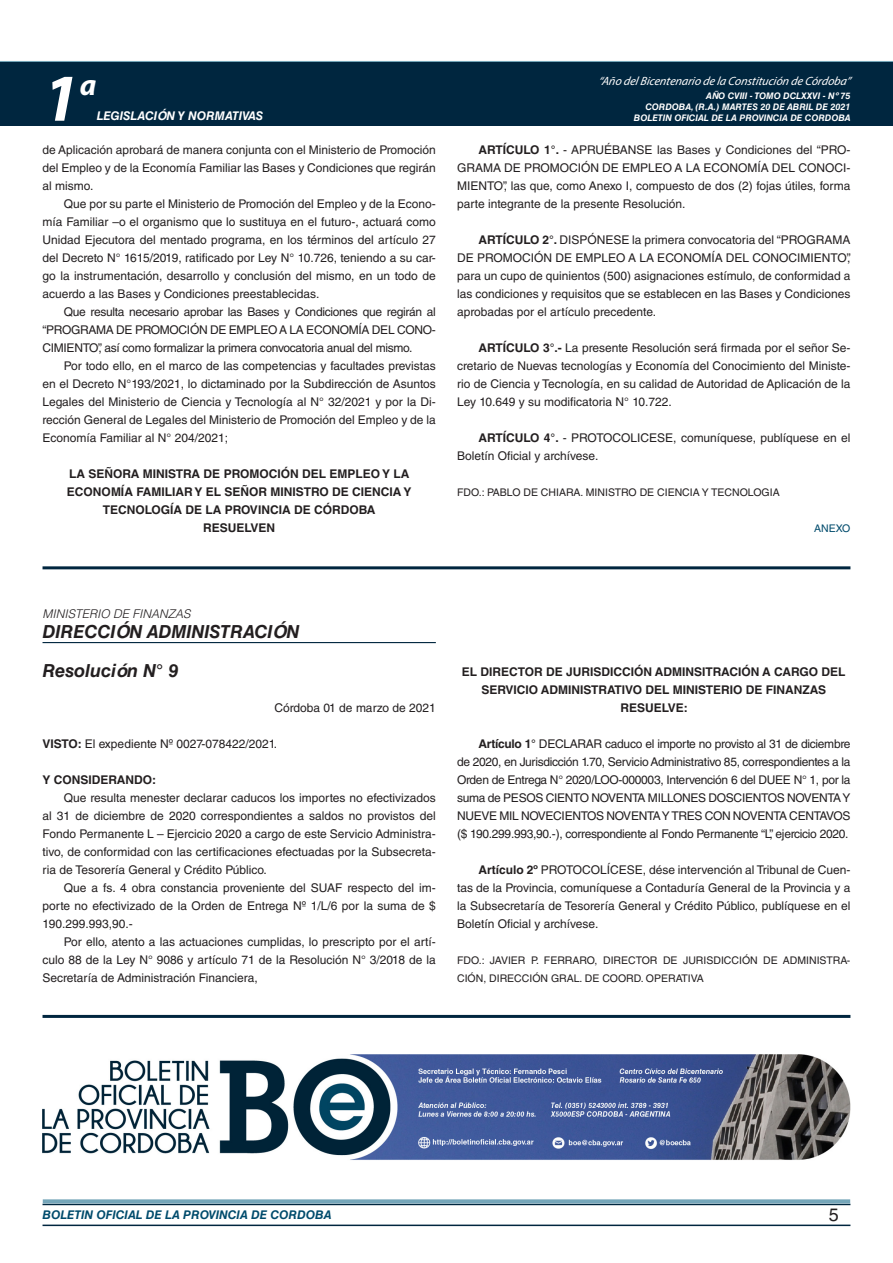
<style>
.page{position:relative;width:893px;height:1263px;background:#fff}
.page>*{position:absolute;margin:0;border:0;box-sizing:border-box;transform-origin:0 0}
.t1{font:italic 700 67.5px "Myriad Pro";color:#fff}
.t2{font:italic 700 30px "Myriad Pro";color:#fff}
.NOMBRE_DE_MINISTERIO{font:italic 700 18px "Helvetica LT Std";color:#231f20}
.t3{font:18px "Helvetica LT Std";color:#231f20}
.TEXTO_BASE{font:12px/18px "Helvetica LT Std";color:#231f20;text-align:justify}
.RESUELVE{font:700 12px/18px "Helvetica LT Std";color:#231f20;text-align:center}
.t4{font:italic 12px "Myriad Pro";color:#fff}
.t5{font:italic 700 12px "Helvetica LT Std";color:#004b6c}
.t6{font:italic 700 12px "Helvetica LT Std";color:#fff}
.FECHA{font:12px "Helvetica LT Std";color:#231f20}
.TITULO_light{font:italic 300 12px "Helvetica LT Std";color:#231f20}
.TEXTO_BASE-2{font:700 12px "Helvetica LT Std";color:#231f20}
.FIRMA{font:10.5px/18px "Helvetica LT Std";color:#231f20}
.ANEXO{font:10.5px "Helvetica LT Std";color:#004b6c}
.t7{font:italic 700 9px/10.8px "Helvetica LT Std";color:#fff;text-align:right}
.s1{font-weight:700}
</style>
<div class="page">
<div style="left:0;top:61px;width:893px;height:6px;background:#73a5b8"></div>
<div style="left:0;top:62px;width:893px;height:64px;background:#00263f"></div>
<hr style="left:43px;top:1224px;width:807px;height:2px;background:#00263f">
<div style="left:42px;top:1198px;width:809px;height:8px;background:#fff;opacity:.75"></div>
<hr style="left:43px;top:566px;width:807px;height:3px;background:#00263f">
<hr style="left:43px;top:642px;width:393px;height:1px;background:#00263f">
<hr style="left:43px;top:1015px;width:807px;height:3px;background:#00263f">
<img style="left:43px;top:1055px;width:807px;height:105px">
<h1 class="t1" style="left:43px;top:54px;width:38px">1</h1>
<h2 class="t2" style="left:80px;top:66px;width:18px">a</h2>
<p class="t6" style="left:97px;top:109px;width:168px">LEGISLACIÓN Y NORMATIVAS</p>
<p class="t4" style="left:598px;top:74px;width:254px">“Año delBicentenario de la Constitución de Córdoba”</p>
<p class="t7" style="left:634px;top:91px;width:218px">AÑO CVIII - TOMO DCLXXVI - Nº 75<br>CORDOBA, (R.A.) MARTES 20 DE ABRIL DE 2021<br>BOLETIN OFICIAL DE LA PROVINCIA DE CORDOBA</p>
<p class="TEXTO_BASE" style="left:43px;top:141px;width:395px">de Aplicación aprobará de manera conjunta con el Ministerio de Promoción del Empleo y de la Economía Familiar las Bases y Condiciones que regirán al mismo.</p>
<p class="TEXTO_BASE" style="left:43px;top:195px;width:395px;text-indent:21px">Que por su parte el Ministerio de Promoción del Empleo y de la Econo&shy;mía Familiar –o el organismo que lo sustituya en el futuro-, actuará como Unidad Ejecutora del mentado programa, en los términos del artículo 27 del Decreto N° 1615/2019, ratificado por Ley N° 10.726, teniendo a su car&shy;go la instrumentación, desarrollo y conclusión del mismo, en un todo de acuerdo a las Bases y Condiciones preestablecidas.</p>
<p class="TEXTO_BASE" style="left:43px;top:303px;width:395px;text-indent:21px">Que resulta necesario aprobar las Bases y Condiciones que regirán al “PROGRAMA DE PROMOCIÓN DE EMPLEO A LA ECONOMÍA DEL CONO-CIMIENTO”, así como formalizar la primera convocatoria anual del mismo.</p>
<p class="TEXTO_BASE" style="left:43px;top:357px;width:395px;text-indent:21px">Por todo ello, en el marco de las competencias y facultades previstas en el Decreto N°193/2021, lo dictaminado por la Subdirección de Asuntos Legales del Ministerio de Ciencia y Tecnología al N° 32/2021 y por la Di&shy;rección General de Legales del Ministerio de Promoción del Empleo y de la Economía Familiar al N° 204/2021;</p>
<p class="RESUELVE" style="left:67px;top:464px;width:346px">LA SEÑORA MINISTRA DE PROMOCIÓN DEL EMPLEO Y LA<br>ECONOMÍA FAMILIAR Y EL SEÑOR MINISTRO DE CIENCIA Y<br>TECNOLOGÍA DE LA PROVINCIA DE CÓRDOBA</p>
<p class="RESUELVE" style="left:203px;top:518px;width:74px">RESUELVEN</p>
<p class="TEXTO_BASE" style="left:457px;top:141px;width:395px;text-indent:21px"><span class="s1">ARTÍCULO 1°.</span> - APRUÉBANSE las Bases y Condiciones del “PRO-GRAMA DE PROMOCIÓN DE EMPLEO A LA ECONOMÍA DEL CONOCI-MIENTO”, las que, como Anexo I, compuesto de dos (2) fojas útiles, forma parte integrante de la presente Resolución.</p>
<p class="TEXTO_BASE" style="left:457px;top:231px;width:395px;text-indent:21px"><span class="s1">ARTÍCULO 2°.</span> DISPÓNESE la primera convocatoria del “PROGRAMA DE PROMOCIÓN DE EMPLEO A LA ECONOMÍA DEL CONOCIMIENTO”, para un cupo de quinientos (500) asignaciones estímulo, de conformidad a las condiciones y requisitos que se establecen en las Bases y Condiciones aprobadas por el artículo precedente.</p>
<p class="TEXTO_BASE" style="left:457px;top:339px;width:395px;text-indent:21px"><span class="s1">ARTÍCULO 3°.-</span> La presente Resolución será firmada por el señor Se&shy;cretario de Nuevas tecnologías y Economía del Conocimiento del Ministe&shy;rio de Ciencia y Tecnología, en su calidad de Autoridad de Aplicación de la Ley 10.649 y su modificatoria N° 10.722.</p>
<p class="TEXTO_BASE" style="left:457px;top:429px;width:395px;text-indent:21px"><span class="s1">ARTÍCULO 4°.</span> - PROTOCOLICESE, comuníquese, publíquese en el<br>Boletín Oficial y archívese.</p>
<p class="FIRMA" style="left:457px;top:483px;width:324px">FDO.: PABLO DE CHIARA. MINISTRO DE CIENCIA Y TECNOLOGIA</p>
<p class="ANEXO" style="left:814px;top:522px;width:38px">ANEXO</p>
<p class="TITULO_light" style="left:43px;top:606px;width:150px">MINISTERIO DE FINANZAS</p>
<p class="NOMBRE_DE_MINISTERIO" style="left:43px;top:620px;width:259px">DIRECCIÓN ADMINISTRACIÓN</p>
<p class="NOMBRE_DE_MINISTERIO" style="left:43px;top:660px;width:137px">Resolución N° 9</p>
<p class="FECHA" style="left:275px;top:701px;width:163px">Córdoba 01 de marzo de 2021</p>
<p class="TEXTO_BASE" style="left:43px;top:735px;width:236px"><span class="s1">VISTO:</span> El expediente Nº 0027-078422/2021.</p>
<p class="TEXTO_BASE-2" style="left:43px;top:772px;width:115px">Y CONSIDERANDO:</p>
<p class="TEXTO_BASE" style="left:43px;top:789px;width:395px;text-indent:21px">Que resulta menester declarar caducos los importes no efectivizados al 31 de diciembre de 2020 correspondientes a saldos no provistos del Fondo Permanente L – Ejercicio 2020 a cargo de este Servicio Administra&shy;tivo, de conformidad con las certificaciones efectuadas por la Subsecreta&shy;ria de Tesorería General y Crédito Público.</p>
<p class="TEXTO_BASE" style="left:43px;top:879px;width:395px;text-indent:21px">Que a fs. 4 obra constancia proveniente del SUAF respecto del im&shy;porte no efectivizado de la Orden de Entrega Nº 1/L/6 por la suma de $ 190.299.993,90.-</p>
<p class="TEXTO_BASE" style="left:43px;top:933px;width:395px;text-indent:21px">Por ello, atento a las actuaciones cumplidas, lo prescripto por el artí&shy;culo 88 de la Ley N° 9086 y artículo 71 de la Resolución N° 3/2018 de la Secretaría de Administración Financiera,</p>
<p class="RESUELVE" style="left:462px;top:662px;width:385px">EL DIRECTOR DE JURISDICCIÓN ADMINSITRACIÓN A CARGO DEL<br>SERVICIO ADMINISTRATIVO DEL MINISTERIO DE FINANZAS</p>
<p class="RESUELVE" style="left:620px;top:698px;width:69px">RESUELVE:</p>
<p class="TEXTO_BASE" style="left:457px;top:735px;width:395px;text-indent:21px"><span class="s1">Artículo 1°</span> DECLARAR caduco el importe no provisto al 31 de diciembre de 2020, en Jurisdicción 1.70, Servicio Administrativo 85, correspondientes a la Orden de Entrega N° 2020/LOO-000003, Intervención 6 del DUEE N° 1, por la suma de PESOS CIENTO NOVENTA MILLONES DOSCIENTOS NOVENTA Y NUEVE MIL NOVECIENTOS NOVENTA Y TRES CON NOVENTA CENTAVOS ($ 190.299.993,90.-), correspondiente al Fondo Permanente “L”, ejercicio 2020.</p>
<p class="TEXTO_BASE" style="left:457px;top:861px;width:395px;text-indent:21px"><span class="s1">Artículo 2º</span> PROTOCOLÍCESE, dése intervención al Tribunal de Cuen&shy;tas de la Provincia, comuníquese a Contaduría General de la Provincia y a la Subsecretaría de Tesorería General y Crédito Público, publíquese en el Boletín Oficial y archívese.</p>
<p class="FIRMA" style="left:457px;top:951px;width:395px">FDO.: JAVIER P. FERRARO, DIRECTOR DE JURISDICCIÓN DE ADMINISTRA-<br>CIÓN, DIRECCIÓN GRAL. DE COORD. OPERATIVA</p>
<p class="t5" style="left:43px;top:1208px;width:290px">BOLETIN OFICIAL DE LA PROVINCIA DE CORDOBA</p>
<h3 class="t3" style="left:829px;top:1204px;width:12px">5</h3>
</div>
